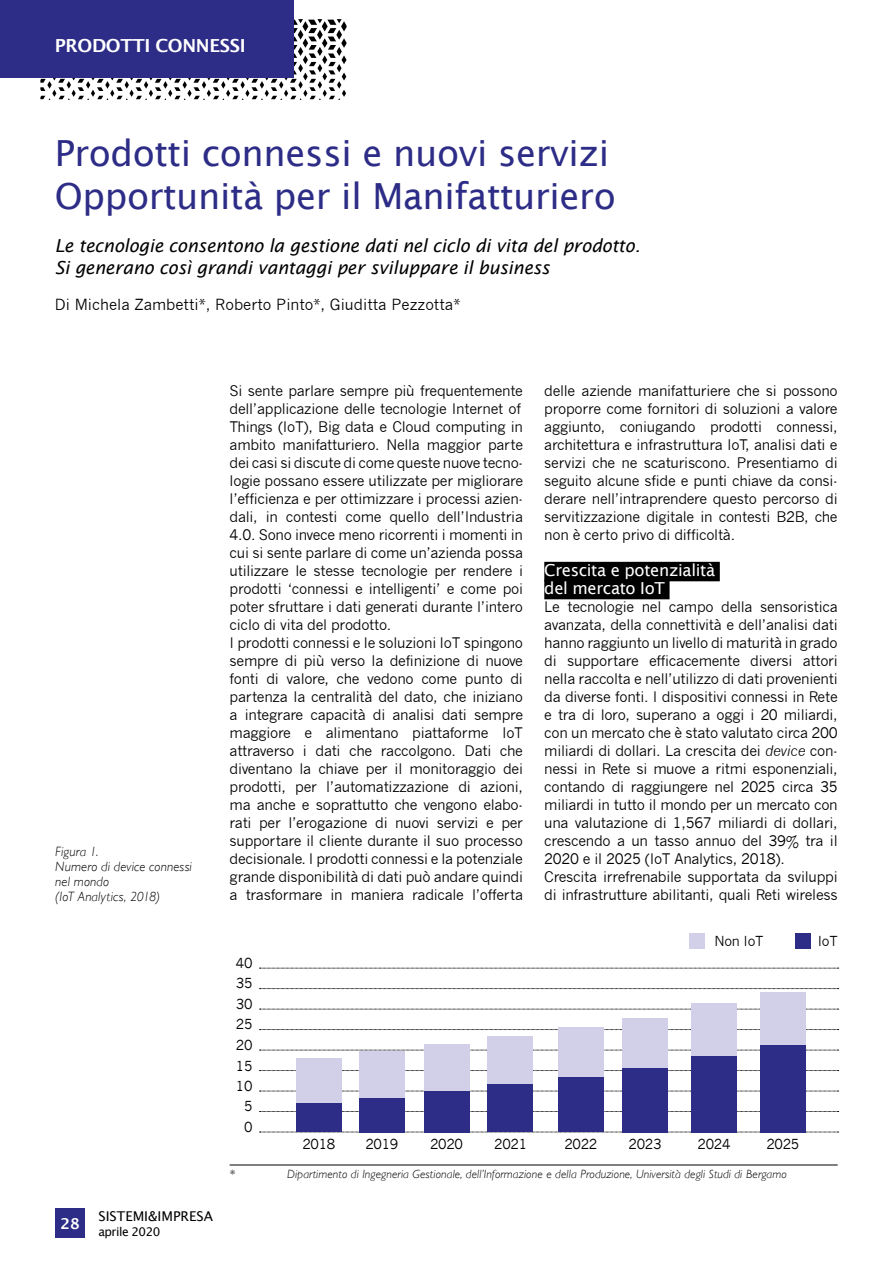
<style>
.page{position:relative;width:893px;height:1263px;background:#fff}
.page>*{position:absolute;margin:0;border:0;box-sizing:border-box;transform-origin:0 0}
.t1{font:36px/43.2px "Lucida Sans";letter-spacing:-.01em;color:#2d2c86}
.t2{font:italic 18px/21.6px "Lucida Sans";letter-spacing:-.01em;color:#000}
.t3{font:600 18px "Lucida Sans";letter-spacing:-.02em;color:#fff}
.t4{font:16.5px/18px "Lucida Sans";letter-spacing:-.02em;color:#fff}
.t5{font:15px "News Gothic";color:#000}
.t6{font:600 15px "Lucida Sans";color:#fff}
.t7{font:14.25px/18px "News Gothic";letter-spacing:-.02em;color:#000}
.t8{font:italic 300 13.5px/15px "Gill Sans";letter-spacing:.01em;color:#000}
.t9{font:13.5px "News Gothic";letter-spacing:-.02em;color:#000}
.t10{font:13.5px "Lucida Grande";color:#000}
.t11{font:italic 300 12px "Gill Sans";letter-spacing:.01em;color:#000}
.t12{font:12px "Lucida Grande";letter-spacing:-.04em;color:#000}
.s1{font-style:italic}
</style>
<div class="page">
<div style="left:55px;top:1208px;width:30px;height:30px;background:#2d2c86"></div>
<svg style="left:40px;top:19px;width:307px;height:81px"></svg>
<div style="left:0;top:0;width:293px;height:77px;background:#2d2c86"></div>
<div style="left:544px;top:562px;width:176px;height:19px;background:#000"></div>
<div style="left:544px;top:580px;width:126px;height:19px;background:#000"></div>
<hr style="left:230px;top:1165px;width:608px;height:1px;background:#000">
<svg style="left:260px;top:1132px;width:579px;height:1px"></svg>
<svg style="left:260px;top:1111px;width:579px;height:1px"></svg>
<svg style="left:260px;top:1091px;width:579px;height:1px"></svg>
<svg style="left:260px;top:1070px;width:579px;height:1px"></svg>
<svg style="left:260px;top:1050px;width:579px;height:1px"></svg>
<svg style="left:260px;top:1029px;width:579px;height:1px"></svg>
<svg style="left:260px;top:1009px;width:579px;height:1px"></svg>
<svg style="left:260px;top:988px;width:579px;height:1px"></svg>
<svg style="left:260px;top:968px;width:579px;height:1px"></svg>
<div style="left:296px;top:1102px;width:46px;height:30px;background:#2d2c86"></div>
<div style="left:359px;top:1098px;width:46px;height:34px;background:#2d2c86"></div>
<div style="left:423px;top:1091px;width:46px;height:41px;background:#2d2c86"></div>
<div style="left:487px;top:1084px;width:46px;height:48px;background:#2d2c86"></div>
<div style="left:558px;top:1077px;width:46px;height:55px;background:#2d2c86"></div>
<div style="left:622px;top:1068px;width:46px;height:64px;background:#2d2c86"></div>
<div style="left:691px;top:1056px;width:46px;height:76px;background:#2d2c86"></div>
<div style="left:760px;top:1045px;width:46px;height:87px;background:#2d2c86"></div>
<div style="left:760px;top:992px;width:46px;height:53px;background:#d2cfe9"></div>
<div style="left:691px;top:1003px;width:46px;height:53px;background:#d2cfe9"></div>
<div style="left:622px;top:1019px;width:46px;height:49px;background:#d2cfe9"></div>
<div style="left:558px;top:1027px;width:46px;height:50px;background:#d2cfe9"></div>
<div style="left:487px;top:1036px;width:46px;height:48px;background:#d2cfe9"></div>
<div style="left:423px;top:1045px;width:46px;height:46px;background:#d2cfe9"></div>
<div style="left:359px;top:1052px;width:46px;height:46px;background:#d2cfe9"></div>
<div style="left:296px;top:1058px;width:46px;height:44px;background:#d2cfe9"></div>
<div style="left:689px;top:933px;width:16px;height:16px;background:#d2cfe9"></div>
<div style="left:795px;top:933px;width:16px;height:16px;background:#2d2c86"></div>
<p class="t3" style="left:55px;top:35px;width:192px">PRODOTTI CONNESSI</p>
<h1 class="t1" style="left:55px;top:131px;width:562px">Prodotti connessi e nuovi servizi<br>Opportunità per il Manifatturiero</h1>
<p class="t2" style="left:55px;top:235px;width:587px">Le tecnologie consentono la gestione dati nel ciclo di vita del prodotto.<br>Si generano così grandi vantaggi per sviluppare il business</p>
<p class="t5" style="left:55px;top:296px;width:407px">Di Michela Zambetti*, Roberto Pinto*, Giuditta Pezzotta*</p>
<p class="t8" style="left:55px;top:844px;width:138px">Figura 1.<br>Numero di device connessi nel mondo<br>(IoT Analytics, 2018)</p>
<p class="t6" style="left:61px;top:1215px;width:21px">28</p>
<p class="t10" style="left:98px;top:1209px;width:116px">SISTEMI&amp;IMPRESA</p>
<p class="t12" style="left:98px;top:1224px;width:64px">aprile 2020</p>
<p class="t7" style="left:230px;top:382px;width:295px">Si sente parlare sempre più frequentemente dell’applicazione delle tecnologie Internet of Things (IoT), Big data e Cloud computing in ambito manifatturiero. Nella maggior parte dei casi si discute di come queste nuove tecno&shy;logie possano essere utilizzate per migliorare l’efficienza e per ottimizzare i processi azien&shy;dali, in contesti come quello dell’Industria 4.0. Sono invece meno ricorrenti i momenti in cui si sente parlare di come un’azienda possa utilizzare le stesse tecnologie per rendere i prodotti ‘connessi e intelligenti’ e come poi poter sfruttare i dati generati durante l’intero ciclo di vita del prodotto.<br>I prodotti connessi e le soluzioni IoT spingono sempre di più verso la definizione di nuove fonti di valore, che vedono come punto di partenza la centralità del dato, che iniziano a integrare capacità di analisi dati sempre maggiore e alimentano piattaforme IoT attraverso i dati che raccolgono. Dati che diventano la chiave per il monitoraggio dei prodotti, per l’automatizzazione di azioni, ma anche e soprattutto che vengono elabo&shy;rati per l’erogazione di nuovi servizi e per supportare il cliente durante il suo processo decisionale. I prodotti connessi e la potenziale grande disponibilità di dati può andare quindi a trasformare in maniera radicale l’offerta</p>
<p class="t9" style="left:236px;top:955px;width:18px">40</p>
<p class="t9" style="left:236px;top:976px;width:18px">35</p>
<p class="t9" style="left:236px;top:996px;width:18px">30</p>
<p class="t9" style="left:236px;top:1017px;width:18px">25</p>
<p class="t9" style="left:236px;top:1037px;width:18px">20</p>
<p class="t9" style="left:236px;top:1058px;width:18px">15</p>
<p class="t9" style="left:236px;top:1078px;width:18px">10</p>
<p class="t9" style="left:244px;top:1098px;width:10px">5</p>
<p class="t9" style="left:244px;top:1119px;width:10px">0</p>
<p class="t7" style="left:544px;top:382px;width:295px;text-align:justify">delle aziende manifatturiere che si possono proporre come fornitori di soluzioni a valore aggiunto, coniugando prodotti connessi, architettura e infrastruttura IoT, analisi dati e servizi che ne scaturiscono. Presentiamo di seguito alcune sfide e punti chiave da consi&shy;derare nell’intraprendere questo percorso di servitizzazione digitale in contesti B2B, che non è certo privo di difficoltà.</p>
<p class="t4" style="left:544px;top:561px;width:172px">Crescita e potenzialità del mercato IoT</p>
<p class="t7" style="left:544px;top:598px;width:295px">Le tecnologie nel campo della sensoristica avanzata, della connettività e dell’analisi dati hanno raggiunto un livello di maturità in grado di supportare efficacemente diversi attori nella raccolta e nell’utilizzo di dati provenienti da diverse fonti. I dispositivi connessi in Rete e tra di loro, superano a oggi i 20 miliardi, con un mercato che è stato valutato circa 200 miliardi di dollari. La crescita dei <span class="s1">device</span> con&shy;nessi in Rete si muove a ritmi esponenziali, contando di raggiungere nel 2025 circa 35 miliardi in tutto il mondo per un mercato con una valutazione di 1,567 miliardi di dollari, crescendo a un tasso annuo del 39% tra il 2020 e il 2025 (IoT Analytics, 2018).<br>Crescita irrefrenabile supportata da sviluppi di infrastrutture abilitanti, quali Reti wireless</p>
<p class="t9" style="left:714px;top:934px;width:51px">Non IoT</p>
<p class="t9" style="left:818px;top:934px;width:21px">IoT</p>
<p class="t9" style="left:302px;top:1136px;width:34px">2018</p>
<p class="t9" style="left:365px;top:1136px;width:34px">2019</p>
<p class="t9" style="left:430px;top:1136px;width:34px">2020</p>
<p class="t9" style="left:494px;top:1136px;width:34px">2021</p>
<p class="t9" style="left:564px;top:1136px;width:34px">2022</p>
<p class="t9" style="left:629px;top:1136px;width:34px">2023</p>
<p class="t9" style="left:697px;top:1136px;width:34px">2024</p>
<p class="t9" style="left:766px;top:1136px;width:34px">2025</p>
<p class="t11" style="left:230px;top:1167px;width:7px">*</p>
<p class="t11" style="left:287px;top:1167px;width:501px">Dipartimento di Ingegneria Gestionale, dell’Informazione e della Produzione, Università degli Studi di Bergamo</p>
</div>
